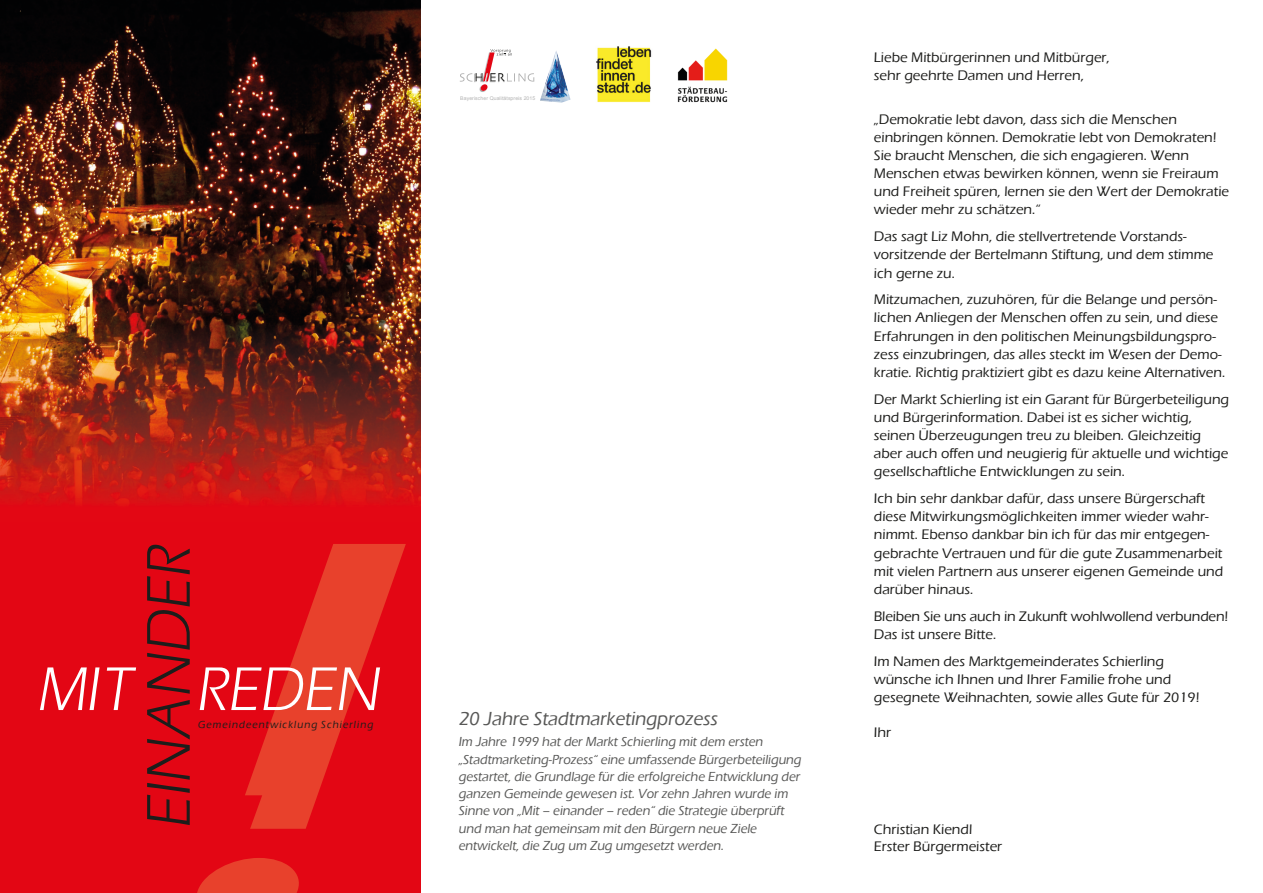
<style>
.page{position:relative;width:1263px;height:893px;background:#fff}
.page>*{position:absolute;margin:0;border:0;box-sizing:border-box;transform-origin:0 0}
.t1{font:63.9px "ITC Eras Std";color:#fff;scale:.94 1}
.t2{font:63.9px "ITC Eras Std";color:#1d1d1b;scale:.94 1}
.t3{font:500 19.5px "Eras ITC";color:#575756;scale:.94 1}
.t4{font:500 14.25px/18.1px "Eras ITC";color:#1d1d1b}
.t5{font:500 13.5px/17.2px "Eras ITC";color:#575756;scale:.94 1}
.t6{font:500 10.65px "Eras ITC";color:#1d1d1b;scale:.94 1}
.t7{font:5.1px "Arial";letter-spacing:.02em;color:#b2b2b2}
</style>
<div class="page">
<div style="left:0;top:0;width:421px;height:893px;background:#e30614"></div>
<img style="left:0;top:0;width:421px;height:506px">
<svg style="left:197px;top:544px;width:209px;height:349px"></svg>
<img style="left:596px;top:46px;width:56px;height:57px">
<svg style="left:460px;top:49px;width:111px;height:54px"></svg>
<img style="left:677px;top:48px;width:51px;height:55px">
<h1 class="t1" style="left:36px;top:654px;width:103px">MIT</h1>
<h1 class="t2" style="left:133px;top:830px;width:310px;rotate:-90deg">EINANDER</h1>
<h1 class="t1" style="left:195px;top:654px;width:205px">REDEN</h1>
<p class="t6" style="left:198px;top:718px;width:189px">Gemeindeentwicklung Schierling</p>
<p class="t7" style="left:460px;top:95px;width:76px">Bayerischer Qualitätspreis 2015</p>
<h2 class="t3" style="left:458px;top:707px;width:279px">20 Jahre Stadtmarketingprozess</h2>
<p class="t5" style="left:458px;top:733px;width:368px">Im Jahre 1999 hat der Markt Schierling mit dem ersten „Stadtmarketing-Prozess“ eine umfassende Bürgerbeteiligung gestartet, die Grundlage für die erfolgreiche Entwicklung der ganzen Gemeinde gewesen ist. Vor zehn Jahren wurde im Sinne von „Mit – einander – reden“ die Strategie überprüft und man hat gemeinsam mit den Bürgern neue Ziele entwickelt, die Zug um Zug umgesetzt werden.</p>
<p class="t4" style="left:874px;top:48px;width:237px">Liebe Mitbürgerinnen und Mitbürger, sehr geehrte Damen und Herren,</p>
<p class="t4" style="left:874px;top:110px;width:357px">„Demokratie lebt davon, dass sich die Menschen einbringen können. Demokratie lebt von Demokraten!<br>Sie braucht Menschen, die sich engagieren. Wenn Menschen etwas bewirken können, wenn sie Freiraum und Freiheit spüren, lernen sie den Wert der Demokratie wieder mehr zu schätzen.“</p>
<p class="t4" style="left:874px;top:227px;width:341px">Das sagt Liz Mohn, die stellvertretende Vorstands&shy;vorsitzende der Bertelmann Stiftung, und dem stimme ich gerne zu.</p>
<p class="t4" style="left:874px;top:291px;width:353px">Mitzumachen, zuzuhören, für die Belange und persön&shy;lichen Anliegen der Menschen offen zu sein, und diese Erfahrungen in den politischen Meinungsbildungspro&shy;zess einzubringen, das alles steckt im Wesen der Demo&shy;kratie. Richtig praktiziert gibt es dazu keine Alternativen.</p>
<p class="t4" style="left:874px;top:390px;width:357px">Der Markt Schierling ist ein Garant für Bürgerbeteiligung und Bürgerinformation. Dabei ist es sicher wichtig, seinen Überzeugungen treu zu bleiben. Gleichzeitig aber auch offen und neugierig für aktuelle und wichtige gesellschaftliche Entwicklungen zu sein.</p>
<p class="t4" style="left:874px;top:489px;width:351px">Ich bin sehr dankbar dafür, dass unsere Bürgerschaft diese Mitwirkungsmöglichkeiten immer wieder wahr&shy;nimmt. Ebenso dankbar bin ich für das mir entgegen&shy;gebrachte Vertrauen und für die gute Zusammenarbeit mit vielen Partnern aus unserer eigenen Gemeinde und darüber hinaus.</p>
<p class="t4" style="left:874px;top:607px;width:356px">Bleiben Sie uns auch in Zukunft wohlwollend verbunden!<br>Das ist unsere Bitte.</p>
<p class="t4" style="left:874px;top:652px;width:327px">Im Namen des Marktgemeinderates Schierling wünsche ich Ihnen und Ihrer Familie frohe und gesegnete Weihnachten, sowie alles Gute für 2019!</p>
<p class="t4" style="left:874px;top:723px;width:19px">Ihr</p>
<p class="t4" style="left:874px;top:821px;width:130px;line-height:16.6px">Christian Kiendl<br>Erster Bürgermeister</p>
</div>
